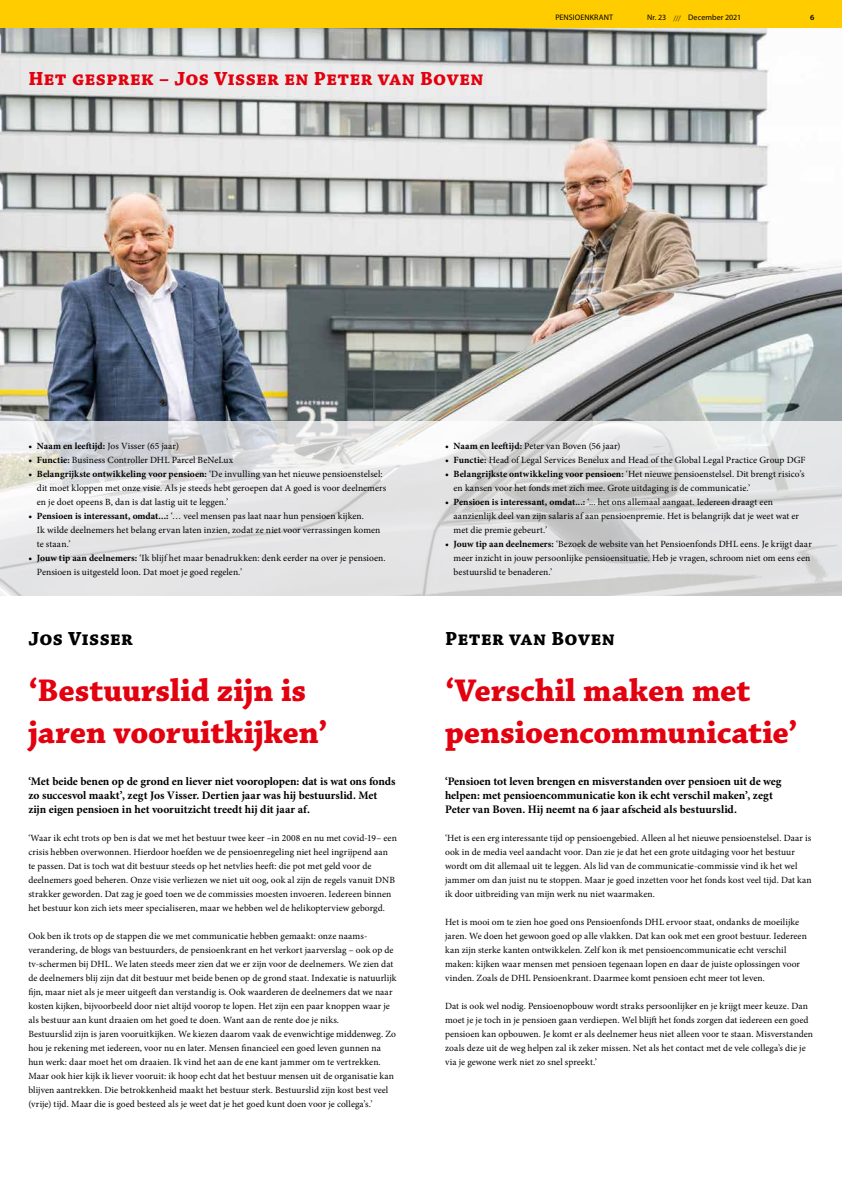
<style>
.page{position:relative;width:842px;height:1191px;background:#fff}
.page>*{position:absolute;margin:0;border:0;box-sizing:border-box;transform-origin:0 0}
.t1{font:700 33px/42px "Chaparral Pro";color:#e3000f}
.t2{font:700 20px "Chaparral Pro";letter-spacing:.02em;color:#e3000f}
.t3{font:700 20px "Chaparral Pro";letter-spacing:.02em;color:#000}
.t4{font:700 11.5px/14px "Minion Pro";letter-spacing:-.005em;color:#000}
.t5{font:9.5px/14px "Minion Pro";letter-spacing:.005em;color:#000}
.t6{font:8px "Myriad Pro";letter-spacing:.01em;color:#000}
.t7{font:600 8px "Myriad Pro";color:#000}
.s1{font-weight:300}
.s2{font-weight:700}
</style>
<div class="page">
<div style="left:0;top:0;width:842px;height:28px;background:#fc0"></div>
<img style="left:0;top:28px;width:842px;height:393px">
<svg style="left:0;top:421px;width:842px;height:174px;background:#e0e1e2"></svg>
<h2 class="t2" style="left:28px;top:67px;width:457px">Het gesprek – Jos Visser en Peter van Boven</h2>
<p class="t6" style="left:555px;top:13px;width:59px">PENSIOENKRANT</p>
<p class="t6" style="left:647px;top:13px;width:96px">Nr. 23 <span class="s1">///</span> December 2021</p>
<p class="t7" style="left:810px;top:12px;width:6px">6</p>
<p class="t5" style="left:28px;top:439px;width:152px"><span class="s2">• Naam en leeftijd:</span> Jos Visser (65 jaar)</p>
<p class="t5" style="left:28px;top:453px;width:206px"><span class="s2">• Functie:</span> Business Controller DHL Parcel BeNeLux</p>
<p class="t5" style="left:37px;top:467px;width:351px;text-indent:-9px"><span class="s2">• Belangrijkste ontwikkeling voor pensioen:</span> ‘De invulling van het nieuwe pensioenstelsel: dit moet kloppen met onze visie. Als je steeds hebt geroepen dat A goed is voor deelnemers en je doet opeens B, dan is dat lastig uit te leggen.’</p>
<p class="t5" style="left:37px;top:509px;width:345px;text-indent:-9px"><span class="s2">• Pensioen is interessant, omdat...:</span> ‘… veel mensen pas laat naar hun pensioen kijken.<br>Ik wilde deelnemers het belang ervan laten inzien, zodat ze niet voor verrassingen komen te staan.’</p>
<p class="t5" style="left:37px;top:551px;width:350px;text-indent:-9px"><span class="s2">• Jouw tip aan deelnemers:</span> ‘Ik blijf het maar benadrukken: denk eerder na over je pensioen.<br>Pensioen is uitgesteld loon. Dat moet je goed regelen.’</p>
<h2 class="t3" style="left:28px;top:627px;width:106px">Jos Visser</h2>
<h1 class="t1" style="left:28px;top:670px;width:301px">‘Bestuurslid zijn is jaren vooruitkijken’</h1>
<p class="t4" style="left:28px;top:774px;width:369px">‘Met beide benen op de grond en liever niet vooroplopen: dat is wat ons fonds zo succesvol maakt’, zegt Jos Visser. Dertien jaar was hij bestuurslid. Met zijn eigen pensioen in het vooruitzicht treedt hij dit jaar af.</p>
<p class="t5" style="left:28px;top:831px;width:370px">‘Waar ik echt trots op ben is dat we met het bestuur twee keer –in 2008 en nu met covid-19– een crisis hebben overwonnen. Hierdoor hoefden we de pensioenregeling niet heel ingrijpend aan te passen. Dat is toch wat dit bestuur steeds op het netvlies heeft: die pot met geld voor de deelnemers goed beheren. Onze visie verliezen we niet uit oog, ook al zijn de regels vanuit DNB strakker geworden. Dat zag je goed toen we de commissies moesten invoeren. Iedereen binnen het bestuur kon zich iets meer specialiseren, maar we hebben wel de helikopterview geborgd.</p>
<p class="t5" style="left:28px;top:929px;width:370px">Ook ben ik trots op de stappen die we met communicatie hebben gemaakt: onze naams&shy;verandering, de blogs van bestuurders, de pensioenkrant en het verkort jaarverslag – ook op de tv-schermen bij DHL. We laten steeds meer zien dat we er zijn voor de deelnemers. We zien dat de deelnemers blij zijn dat dit bestuur met beide benen op de grond staat. Indexatie is natuurlijk fijn, maar niet als je meer uitgeeft dan verstandig is. Ook waarderen de deelnemers dat we naar kosten kijken, bijvoorbeeld door niet altijd voorop te lopen. Het zijn een paar knoppen waar je als bestuur aan kunt draaien om het goed te doen. Want aan de rente doe je niks.<br>Bestuurslid zijn is jaren vooruitkijken. We kiezen daarom vaak de evenwichtige middenweg. Zo hou je rekening met iedereen, voor nu en later. Mensen financieel een goed leven gunnen na hun werk: daar moet het om draaien. Ik vind het aan de ene kant jammer om te vertrekken.<br>Maar ook hier kijk ik liever vooruit: ik hoop echt dat het bestuur mensen uit de organisatie kan blijven aantrekken. Die betrokkenheid maakt het bestuur sterk. Bestuurslid zijn kost best veel (vrije) tijd. Maar die is goed besteed als je weet dat je het goed kunt doen voor je collega’s.’</p>
<p class="t5" style="left:445px;top:439px;width:177px"><span class="s2">• Naam en leeftijd:</span> Peter van Boven (56 jaar)</p>
<p class="t5" style="left:445px;top:453px;width:362px"><span class="s2">• Functie:</span> Head of Legal Services Benelux and Head of the Global Legal Practice Group DGF</p>
<p class="t5" style="left:454px;top:467px;width:352px;text-indent:-9px"><span class="s2">• Belangrijkste ontwikkeling voor pensioen:</span> ‘Het nieuwe pensioenstelsel. Dit brengt risico’s en kansen voor het fonds met zich mee. Grote uitdaging is de communicatie.’</p>
<p class="t5" style="left:454px;top:495px;width:347px;text-indent:-9px"><span class="s2">• Pensioen is interessant, omdat...:</span> ‘... het ons allemaal aangaat. Iedereen draagt een aanzienlijk deel van zijn salaris af aan pensioenpremie. Het is belangrijk dat je weet wat er met die premie gebeurt.’</p>
<p class="t5" style="left:454px;top:537px;width:360px;text-indent:-9px"><span class="s2">• Jouw tip aan deelnemers:</span> ‘Bezoek de website van het Pensioenfonds DHL eens. Je krijgt daar meer inzicht in jouw persoonlijke pensioensituatie. Heb je vragen, schroom niet om eens een bestuurslid te benaderen.’</p>
<h2 class="t3" style="left:445px;top:627px;width:171px">Peter van Boven</h2>
<h1 class="t1" style="left:445px;top:670px;width:354px">‘Verschil maken met pensioencommunicatie’</h1>
<p class="t4" style="left:445px;top:774px;width:338px">‘Pensioen tot leven brengen en misverstanden over pensioen uit de weg helpen: met pensioencommunicatie kon ik echt verschil maken’, zegt<br>Peter van Boven. Hij neemt na 6 jaar afscheid als bestuurslid.</p>
<p class="t5" style="left:445px;top:831px;width:368px">‘Het is een erg interessante tijd op pensioengebied. Alleen al het nieuwe pensioenstelsel. Daar is ook in de media veel aandacht voor. Dan zie je dat het een grote uitdaging voor het bestuur wordt om dit allemaal uit te leggen. Als lid van de communicatie-commissie vind ik het wel jammer om dan juist nu te stoppen. Maar je goed inzetten voor het fonds kost veel tijd. Dat kan ik door uitbreiding van mijn werk nu niet waarmaken.</p>
<p class="t5" style="left:445px;top:915px;width:363px">Het is mooi om te zien hoe goed ons Pensioenfonds DHL ervoor staat, ondanks de moeilijke jaren. We doen het gewoon goed op alle vlakken. Dat kan ook met een groot bestuur. Iedereen kan zijn sterke kanten ontwikkelen. Zelf kon ik met pensioencommunicatie echt verschil maken: kijken waar mensen met pensioen tegenaan lopen en daar de juiste oplossingen voor vinden. Zoals de DHL Pensioenkrant. Daarmee komt pensioen echt meer tot leven.</p>
<p class="t5" style="left:445px;top:999px;width:370px">Dat is ook wel nodig. Pensioenopbouw wordt straks persoonlijker en je krijgt meer keuze. Dan moet je je toch in je pensioen gaan verdiepen. Wel blijft het fonds zorgen dat iedereen een goed pensioen kan opbouwen. Je komt er als deelnemer heus niet alleen voor te staan. Misverstanden zoals deze uit de weg helpen zal ik zeker missen. Net als het contact met de vele collega’s die je via je gewone werk niet zo snel spreekt.’</p>
</div>
